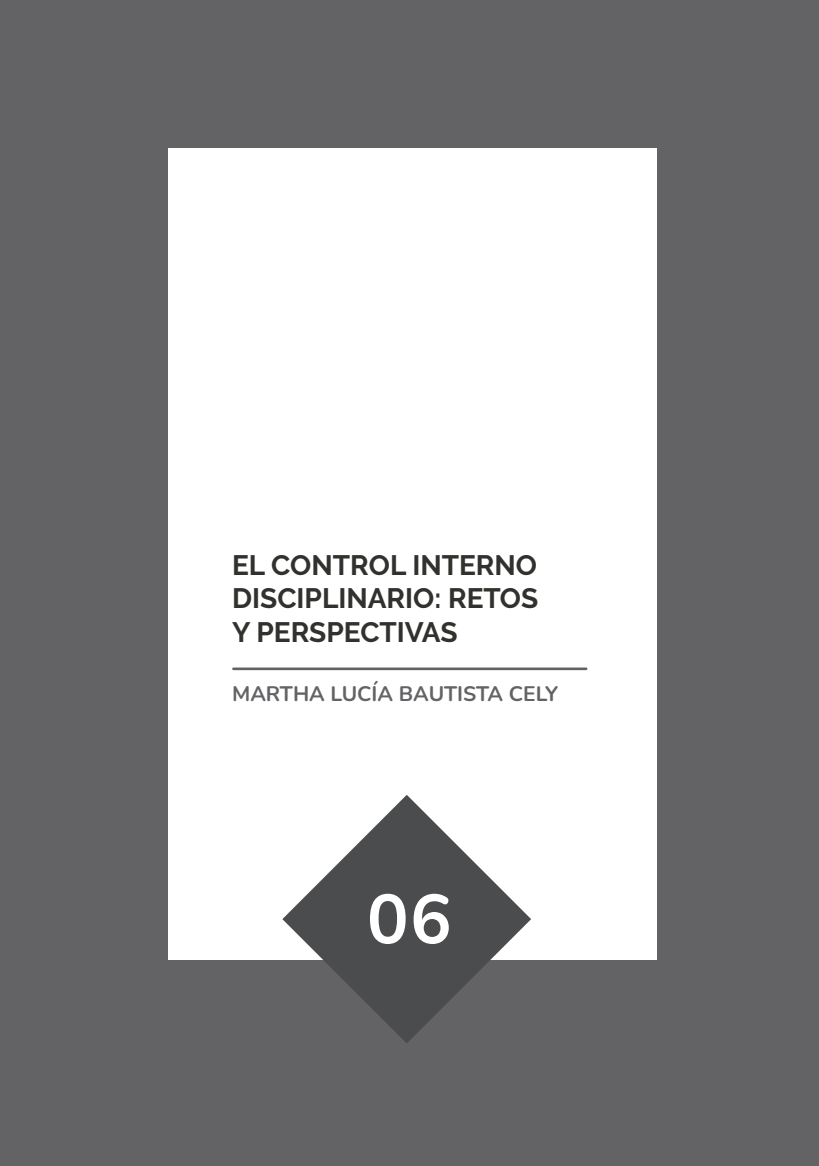
<style>
.page{position:relative;width:819px;height:1166px;background:#636366}
.page>*{position:absolute;margin:0;border:0;box-sizing:border-box;transform-origin:0 0}
.t1{font:700 69.3px "Nunito";color:#fff}
.t2{font:700 28px/33.6px "Raleway";color:#31322d}
.t3{font:700 21px "Nunito";color:#636366}
</style>
<div class="page">
<div style="left:169px;top:149px;width:488px;height:811px;background:#fff"></div>
<svg style="left:282px;top:795px;width:249px;height:248px"></svg>
<hr style="left:233px;top:667px;width:353px;height:3px;background:#636366">
<p class="t2" style="left:232px;top:548px;width:308px">EL CONTROL INTERNO<br>DISCIPLINARIO: RETOS</p>
<p class="t2" style="left:232px;top:615px;width:227px">Y PERSPECTIVAS</p>
<p class="t3" style="left:232px;top:679px;width:327px">MARTHA LUCÍA BAUTISTA CELY</p>
<p class="t1" style="left:367px;top:870px;width:86px">06</p>
</div>
